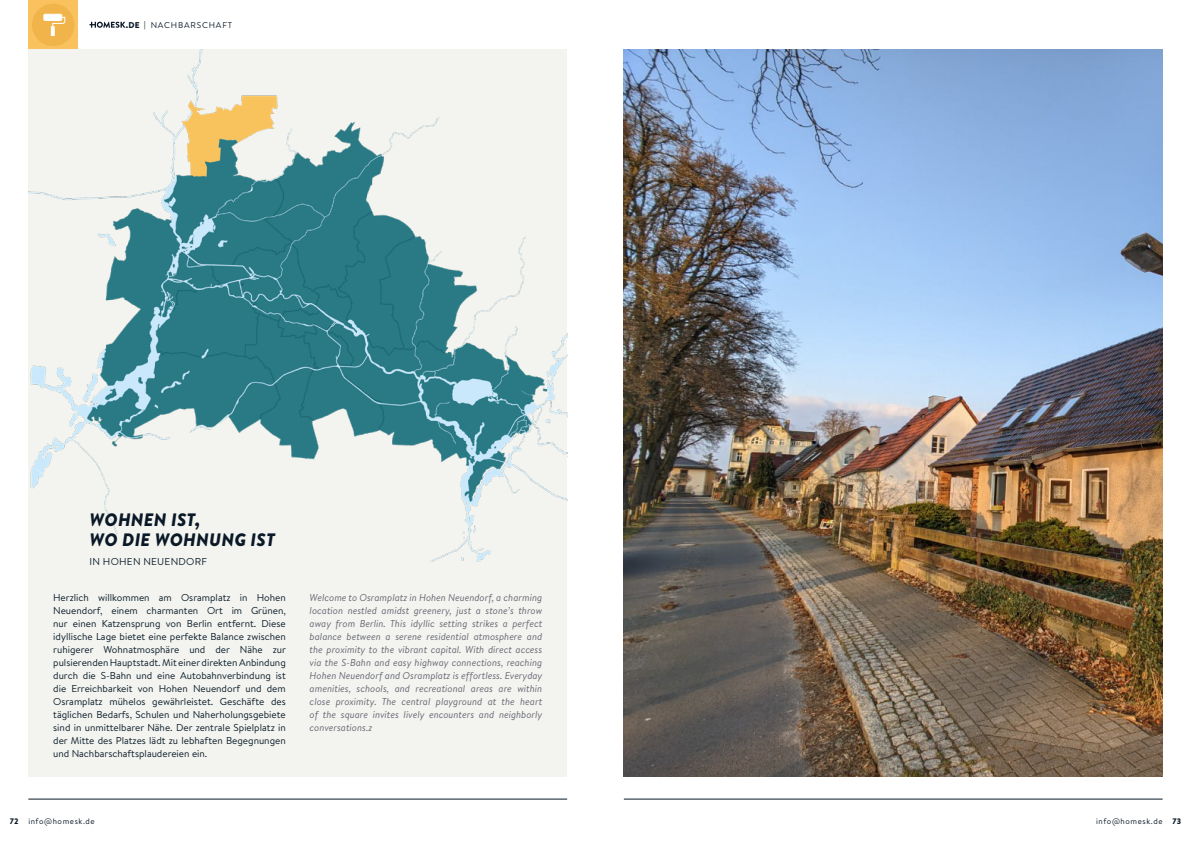
<style>
.page{position:relative;width:1191px;height:842px;background:#fff}
.page>*{position:absolute;margin:0;border:0;box-sizing:border-box;transform-origin:0 0}
.Notes{font:italic 900 18px "Brandon Text";letter-spacing:.015em;color:#0a1827}
.Notes-2{font:10px/13px "Brandon Text";color:#0c1d2b;text-align:justify}
.Notes-3{font:italic 10px/13px "Brandon Text";color:#696a76;text-align:justify}
.Notes-4{font:10px "Brandon Text";letter-spacing:.025em;color:#0c1d2b}
.Fließtext{font:8.4px "Brandon Text";letter-spacing:.095em;color:#0c1d2b}
.t1{font:900 8.4px "Brandon Text";color:#0a1827}
.t2{font:8px "Brandon Text";letter-spacing:.075em;color:#0a1827}
.t3{font:900 8px "Brandon Text";color:#0a1827}
.s1{font-weight:900}
</style>
<div class="page">
<svg style="left:89px;top:22px;width:36px;height:6px"></svg>
<div style="left:28px;top:0;width:50px;height:50px;background:#fac25f"></div>
<div style="left:32px;top:4px;width:42px;height:42px;background:#f0b44a;border-radius:50%"></div>
<div style="left:44px;top:14px;width:18px;height:6px;background:#fff"></div>
<div style="left:43px;top:14px;width:19px;height:7px;border:1px solid #fff"></div>
<svg style="left:51px;top:26px;width:4px;height:10px"></svg>
<svg style="left:52px;top:16px;width:14px;height:11px"></svg>
<hr style="left:28px;top:799px;width:539px;height:1px;background:#0a1827">
<hr style="left:624px;top:799px;width:538px;height:1px;background:#0a1827">
<img style="left:624px;top:50px;width:538px;height:727px">
<div style="left:28px;top:50px;width:539px;height:727px;background:#f3f4ef"></div>
<img style="left:28px;top:50px;width:539px;height:512px">
<p class="t1" style="left:144px;top:19px;width:3px">|</p>
<p class="Fließtext" style="left:151px;top:19px;width:83px">NACHBARSCHAFT</p>
<p class="t1" style="left:126px;top:19px;width:15px">.DE</p>
<p class="Notes" style="left:90px;top:507px;width:112px">WOHNEN IST,</p>
<p class="Notes" style="left:90px;top:527px;width:187px">WO DIE WOHNUNG IST</p>
<p class="Notes-4" style="left:90px;top:554px;width:119px">IN HOHEN NEUENDORF</p>
<p class="Notes-2" style="left:53px;top:591px;width:234px">Herzlich willkommen am Osramplatz in Hohen Neuendorf, einem charmanten Ort im Grünen, nur einen Katzensprung von Berlin entfernt. Diese idyllische Lage bietet eine perfekte Balance zwischen ruhigerer Wohnatmosphäre und der Nähe zur pulsierenden Hauptstadt. Mit einer direkten Anbindung durch die S-Bahn und eine Autobahnverbindung ist die Erreichbarkeit von Hohen Neuendorf und dem Osramplatz mühelos gewährleistet. Geschäfte des täglichen Bedarfs, Schulen und Naherholungsgebiete sind in unmittelbarer Nähe. Der zentrale Spielplatz in der Mitte des Platzes lädt zu lebhaften Begegnungen und Nachbarschaftsplaudereien ein.</p>
<p class="Notes-3" style="left:310px;top:591px;width:234px">Welcome to Osramplatz in Hohen Neuendorf, a charming location nestled amidst greenery, just a stone’s throw away from Berlin. This idyllic setting strikes a perfect balance between a serene residential atmosphere and the proximity to the vibrant capital. With direct access via the S-Bahn and easy highway connections, reaching Hohen Neuendorf and Osramplatz is effortless. Everyday amenities, schools, and recreational areas are within close proximity. The central playground at the heart of the square invites lively encounters and neighborly conversations.z</p>
<p class="t3" style="left:10px;top:815px;width:10px">72</p>
<p class="t2" style="left:28px;top:815px;width:68px">info@homesk.de</p>
<p class="t2" style="left:1096px;top:815px;width:86px">info@homesk.de <span class="s1">73</span></p>
</div>
